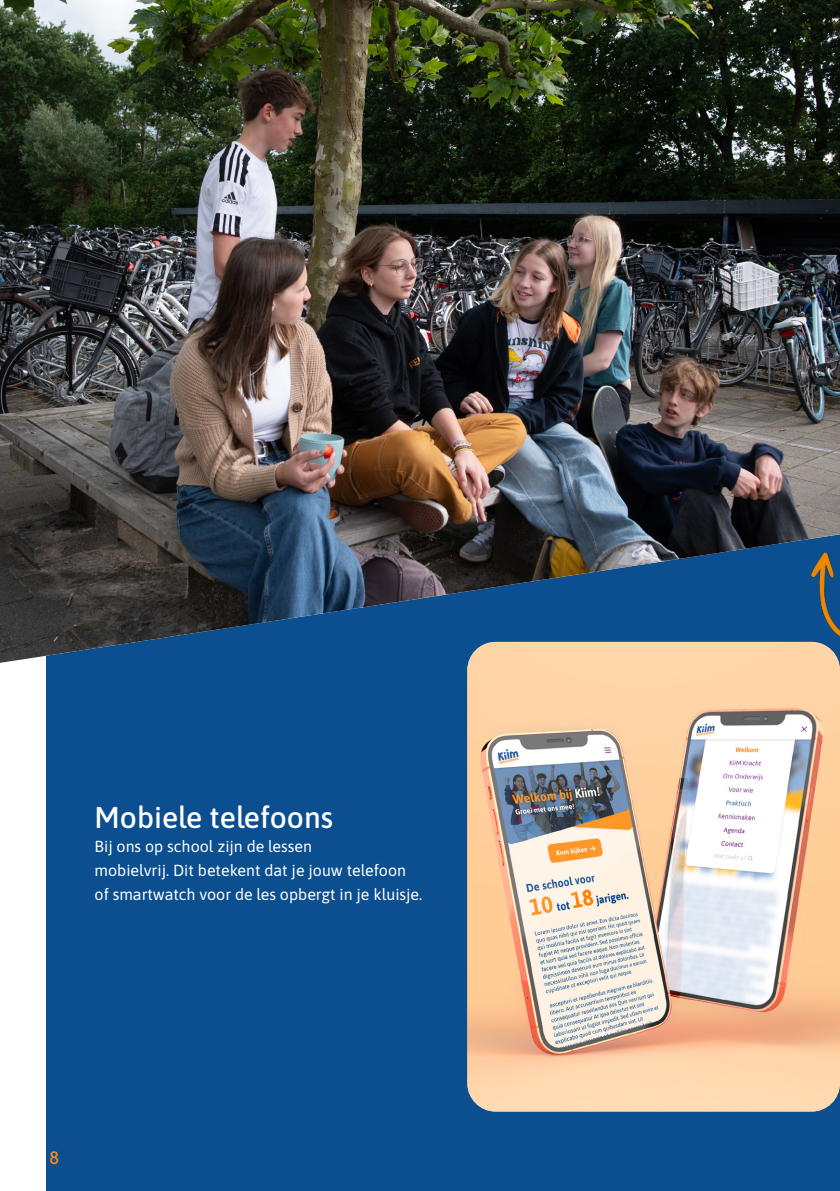
<style>
.page{position:relative;width:840px;height:1191px;background:#fff}
.page>*{position:absolute;margin:0;border:0;box-sizing:border-box;transform-origin:0 0}
.Kop_wit{font:500 30px "Asap";color:#fff}
.Broodtekst{font:500 18px "Asap";color:#f68c1f}
.Broodtekst-2{font:16px/24px "Asap";color:#fff}
</style>
<div class="page">
<div style="left:46px;top:0;width:793px;height:1191px;background:#0b4f90"></div>
<img style="left:0;top:0;width:839px;height:663px">
<img style="left:467px;top:642px;width:372px;height:469px">
<img style="left:791px;top:514px;width:48px;height:138px">
<p class="Kop_wit" style="left:94px;top:797px;width:240px">Mobiele telefoons</p>
<p class="Broodtekst-2" style="left:94px;top:834px;width:219px">Bij ons op school zijn de lessen</p>
<p class="Broodtekst-2" style="left:94px;top:858px;width:329px">mobielvrij. Dit betekent dat je jouw telefoon of smartwatch voor de les opbergt in je kluisje.</p>
<p class="Broodtekst" style="left:50px;top:1145px;width:11px">8</p>
</div>
